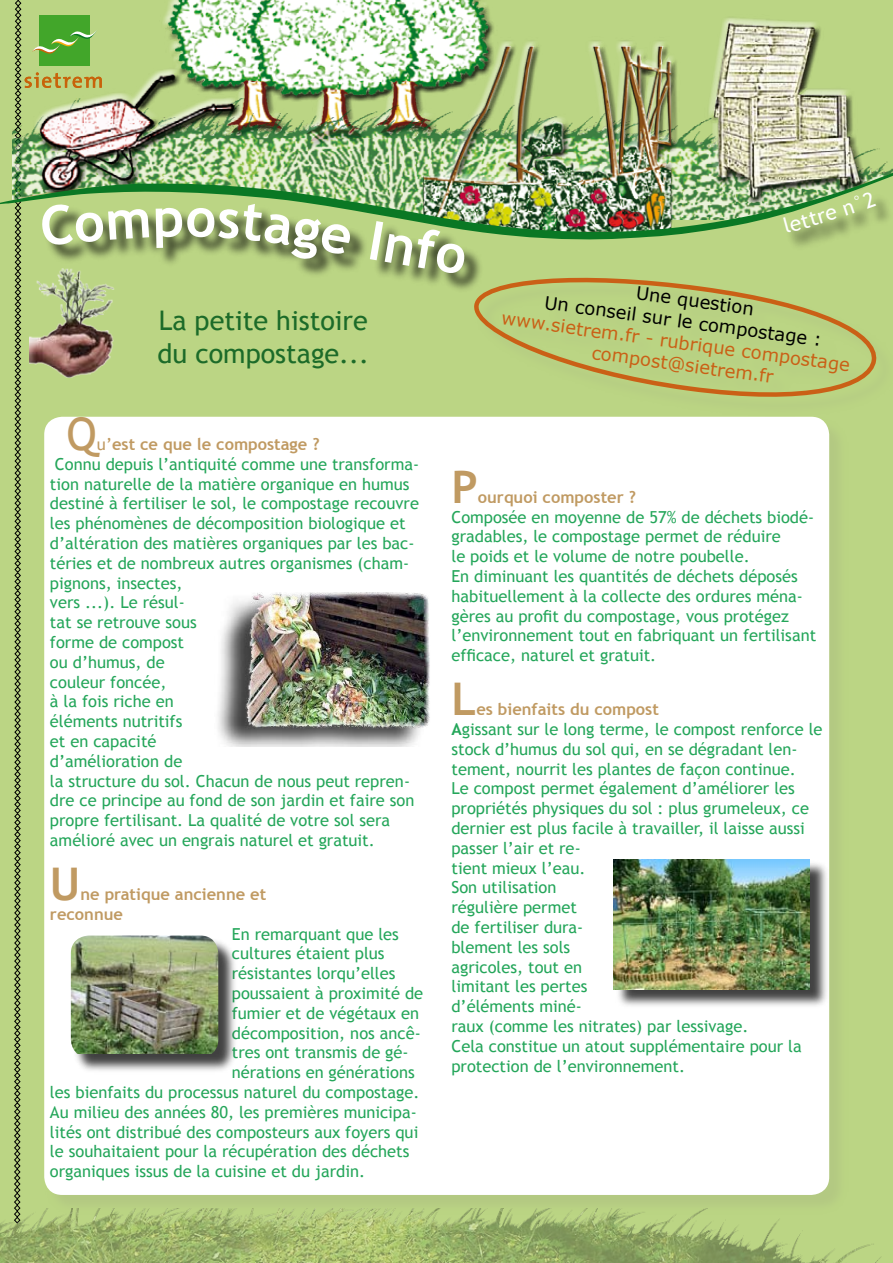
<style>
.page{position:relative;width:893px;height:1263px;background:#bbd584}
.page>*{position:absolute;margin:0;border:0;box-sizing:border-box;transform-origin:0 0}
.t1{font:700 54px "Trebuchet MS";color:#fff}
.t2{font:700 45px "Trebuchet MS";color:#c09a62}
.t3{font:45px "Trebuchet MS";color:#c09a62}
.t4{font:27px/32.4px "Trebuchet MS";color:#1c6b29}
.t5{font:18px/21.5px "Verdana";color:#ca6016}
.t6{font:18px/21.8px "Verdana";color:#000}
.t7{font:16.5px/19.8px "Trebuchet MS";color:#24a65a}
.t8{font:700 16.5px/19.8px "Trebuchet MS";color:#c09a62}
.s1{font-weight:400}
.s2{color:#28a65b}
.s3{font-weight:700;color:#c09a62}
.s4{font-weight:700}
</style>
<div class="page">
<div style="left:46px;top:417px;width:804px;height:798px;background:#b6cd83"></div>
<div style="left:44px;top:417px;width:785px;height:778px;background:#fff;border-radius:18px"></div>
<svg style="left:474px;top:277px;width:403px;height:120px"></svg>
<img style="left:218px;top:592px;width:212px;height:154px">
<div style="left:43px;top:206px;width:441px;height:87px;background:#000;opacity:.75"></div>
<img style="left:0;top:1209px;width:881px;height:54px">
<div style="left:615px;top:860px;width:214px;height:149px;background:#000;opacity:.75"></div>
<img style="left:614px;top:859px;width:195px;height:130px">
<div style="left:72px;top:937px;width:167px;height:137px;background:#000;opacity:.75"></div>
<img style="left:149px;top:935px;width:69px;height:118px">
<img style="left:149px;top:3px;width:724px;height:150px">
<img style="left:0;top:153px;width:893px;height:91px">
<svg style="left:783px;top:191px;width:93px;height:42px"></svg>
<svg style="left:14px;top:0;width:135px;height:1224px"></svg>
<svg style="left:156px;top:203px;width:137px;height:45px"></svg>
<svg style="left:414px;top:227px;width:52px;height:48px"></svg>
<h1 class="t1" style="left:300px;top:193px;width:125px;rotate:10deg">ge In</h1>
<h3 class="t4" style="left:157px;top:305px;width:213px">La petite histoire du compostage...</h3>
<h2 class="t3" style="left:67px;top:407px;width:32px">Q</h2>
<p class="t8" style="left:97px;top:434px;width:224px"><span class="s1">u’</span>est ce que le compostage ?</p>
<p class="t7" style="left:55px;top:454px;width:366px">Connu depuis l’antiquité comme une transforma-</p>
<p class="t7" style="left:50px;top:474px;width:361px">tion naturelle de la matière organique en humus</p>
<p class="t7" style="left:50px;top:494px;width:371px">destiné à fertiliser le sol, le compostage recouvre</p>
<p class="t7" style="left:50px;top:514px;width:357px">les phénomènes de décomposition biologique et</p>
<p class="t7" style="left:50px;top:533px;width:366px">d’altération des matières organiques par les bac-</p>
<p class="t7" style="left:50px;top:553px;width:361px">téries et de nombreux autres organismes (cham-</p>
<p class="t7" style="left:50px;top:573px;width:134px">pignons, insectes,</p>
<p class="t7" style="left:50px;top:593px;width:136px">vers ...). Le résul-</p>
<p class="t7" style="left:50px;top:613px;width:148px">tat se retrouve sous</p>
<p class="t7" style="left:50px;top:632px;width:136px">forme de compost</p>
<p class="t7" style="left:50px;top:652px;width:116px">ou d’humus, de</p>
<p class="t7" style="left:50px;top:672px;width:118px">couleur foncée,</p>
<p class="t7" style="left:50px;top:692px;width:125px">à la fois riche en</p>
<p class="t7" style="left:50px;top:712px;width:134px">éléments nutritifs</p>
<p class="t7" style="left:50px;top:731px;width:108px">et en capacité</p>
<p class="t7" style="left:50px;top:751px;width:134px">d’amélioration de</p>
<p class="t7" style="left:50px;top:771px;width:362px">la structure du sol. Chacun de nous peut repren-</p>
<p class="t7" style="left:50px;top:791px;width:366px">dre ce principe au fond de son jardin et faire son</p>
<p class="t7" style="left:50px;top:811px;width:342px">propre fertilisant. La qualité de votre sol sera</p>
<p class="t7" style="left:50px;top:830px;width:326px">amélioré avec un engrais naturel et gratuit.</p>
<h2 class="t2" style="left:50px;top:856px;width:32px">U</h2>
<p class="t8" style="left:50px;top:884px;width:218px;text-indent:30px">ne pratique ancienne et reconnue</p>
<p class="t7" style="left:232px;top:924px;width:169px">En remarquant que les</p>
<p class="t7" style="left:232px;top:944px;width:154px">cultures étaient plus</p>
<p class="t7" style="left:232px;top:964px;width:165px">résistantes lorqu’elles</p>
<p class="t7" style="left:232px;top:983px;width:193px">poussaient à proximité de</p>
<p class="t7" style="left:232px;top:1003px;width:189px">fumier et de végétaux en</p>
<p class="t7" style="left:232px;top:1023px;width:190px">décomposition, nos ancê-</p>
<p class="t7" style="left:232px;top:1043px;width:178px">tres ont transmis de gé-</p>
<p class="t7" style="left:232px;top:1063px;width:184px">nérations en générations</p>
<p class="t7" style="left:50px;top:1082px;width:371px">les bienfaits du processus naturel du compostage.</p>
<p class="t7" style="left:50px;top:1102px;width:369px">Au milieu des années 80, les premières municipa-</p>
<p class="t7" style="left:50px;top:1122px;width:370px">lités ont distribué des composteurs aux foyers qui</p>
<p class="t7" style="left:50px;top:1142px;width:361px">le souhaitaient pour la récupération des déchets</p>
<p class="t7" style="left:50px;top:1162px;width:317px">organiques issus de la cuisine et du jardin.</p>
<p class="t6" style="left:549px;top:269px;width:281px;text-indent:89px;rotate:8deg">Une question<br>Un conseil sur le compostage :</p>
<p class="t5" style="left:596px;top:319px;width:259px;text-indent:-94px;rotate:8deg">www.sietrem.fr - rubrique compostage compost@sietrem.fr</p>
<h2 class="t2" style="left:451px;top:459px;width:28px">P</h2>
<p class="t8" style="left:478px;top:487px;width:160px">ourquoi composter ?</p>
<p class="t7" style="left:451px;top:507px;width:366px">Composée en moyenne de 57% de déchets biodé&shy;gradables, le compostage permet de réduire<br>le poids et le volum<span class="s2">e de notre</span> poubelle.<br>En diminuant les quantités de déchets déposés habituellement à la collecte des ordures ména&shy;gères au profit du compostage, vous protégez l’environnement tout en fabriquant un fertilisant efficace, naturel et gratuit.</p>
<h2 class="t2" style="left:451px;top:671px;width:26px">L</h2>
<p class="t7" style="left:451px;top:700px;width:373px;text-indent:25px"><span class="s3">es bienfaits du compost<br></span><span class="s4">A</span>gissant sur le long terme, le compost renforce le stock d’humus du sol qui, en se dégradant len&shy;tement, nourrit les plantes de façon continue.<br>Le compost permet également d’améliorer les propriétés physiques du sol : plus grumeleux, ce dernier est plus facile à travailler, il laisse aussi passer l’air et re-<br>tient mieux l’eau.<br>Son utilisation<br>régulière permet<br>de fertiliser dura-<br>blement les sols<br>agricoles, tout en<br>limitant les pertes<br>d’éléments miné-<br>raux (comme les nitrates) par lessivage.<br>Cela constitue un atout supplémentaire pour la protection de l’environnement.</p>
</div>
